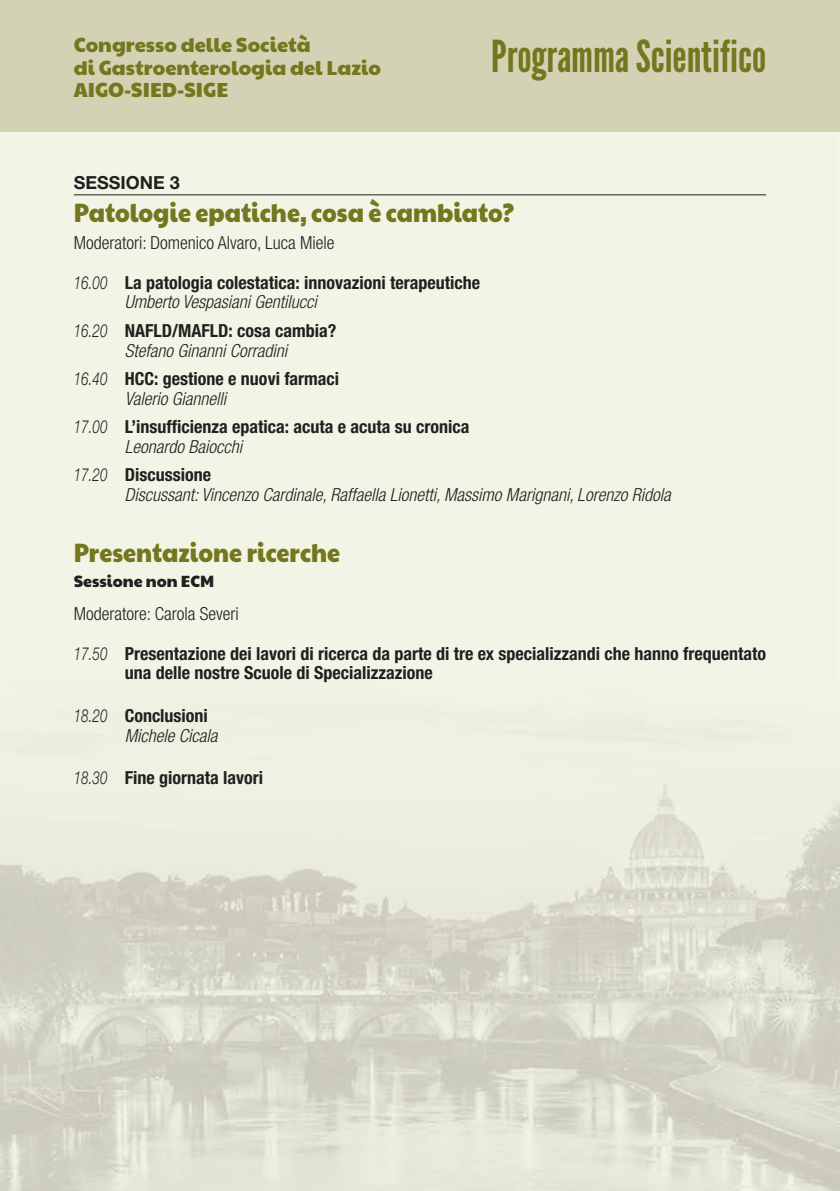
<style>
.page{position:relative;width:840px;height:1191px;background:#fff}
.page>*{position:absolute;margin:0;border:0;box-sizing:border-box;transform-origin:0 0}
.t1{font:44px "League Gothic";color:#74771d}
.t2{font:26px "Paytone One";color:#74771d;scale:.9 1}
.t3{font:20px/22.2px "Paytone One";color:#74771d}
.t4{font:700 condensed 18px/19.8px "Helvetica Neue LT Std";color:#231f20}
.t5{font:italic 300 condensed 18px/19.8px "Helvetica Neue LT Std";color:#231f20}
.t6{font:300 condensed 18px "Helvetica Neue LT Std";color:#231f20}
.t7{font:700 18px "Helvetica Neue LT Std";color:#231f20}
.t8{font:16px "Paytone One";color:#231f20}
.s1{font-weight:300;font-style:italic;font-stretch:normal}
.s2{font-weight:300;font-style:italic}
.s3{font-stretch:normal}
.s4{font-weight:700;font-style:normal}
</style>
<div class="page">
<img style="left:0;top:131px;width:839px;height:1060px">
<div style="left:0;top:0;width:839px;height:131px;background:#d3d2b5"></div>
<hr style="left:74px;top:194px;width:691px;height:1px;background:#231f20">
<p class="t3" style="left:74px;top:32px;width:308px">Congresso delle Società<br>di Gastroenterologia del Lazio<br>AIGO-SIED-SIGE</p>
<h1 class="t1" style="left:491px;top:30px;width:276px">Programma Scientifico</h1>
<p class="t7" style="left:74px;top:171px;width:108px">SESSIONE 3</p>
<h2 class="t2" style="left:74px;top:189px;width:490px">Patologie epatiche, cosa è cambiato?</h2>
<p class="t6" style="left:74px;top:232px;width:262px">Moderatori: Domenico Alvaro, Luca Miele</p>
<p class="t4" style="left:125px;top:272px;width:356px;text-indent:-51px"><span class="s1">16.00</span> La patologia colestatica: innovazioni terapeutiche<br><span class="s2">Umberto Vespasiani Gentilucci</span></p>
<p class="t4" style="left:74px;top:320px;width:264px;text-align:center"><span class="s1">16.20</span> NAFLD/MAFLD: cosa cambia?<br><span class="s2">Stefano Ginanni Corradini</span></p>
<p class="t4" style="left:125px;top:368px;width:215px;text-indent:-51px"><span class="s1">16.40</span> HCC: gestione e nuovi farmaci<br><span class="s2">Valerio Giannelli</span></p>
<p class="t4" style="left:125px;top:416px;width:346px;text-indent:-51px"><span class="s1">17.00</span> L’insufficienza epatica: acuta e acuta su cronica<br><span class="s2">Leonardo Baiocchi</span></p>
<p class="t5" style="left:125px;top:465px;width:547px;text-indent:-51px"><span class="s3">17.20</span> <span class="s4">Discussione<br></span>Discussant: Vincenzo Cardinale, Raffaella Lionetti, Massimo Marignani, Lorenzo Ridola</p>
<h2 class="t2" style="left:74px;top:529px;width:297px">Presentazione ricerche</h2>
<p class="t8" style="left:74px;top:567px;width:142px">Sessione non ECM</p>
<p class="t6" style="left:74px;top:603px;width:166px">Moderatore: Carola Severi</p>
<p class="t4" style="left:125px;top:643px;width:642px;text-indent:-51px"><span class="s1">17.50</span> Presentazione dei lavori di ricerca da parte di tre ex specializzandi che hanno frequentato una delle nostre Scuole di Specializzazione</p>
<p class="t5" style="left:125px;top:706px;width:94px;text-indent:-51px"><span class="s3">18.20</span> <span class="s4">Conclusioni<br></span>Michele Cicala</p>
<p class="t4" style="left:74px;top:767px;width:191px"><span class="s1">18.30</span> Fine giornata lavori</p>
</div>
